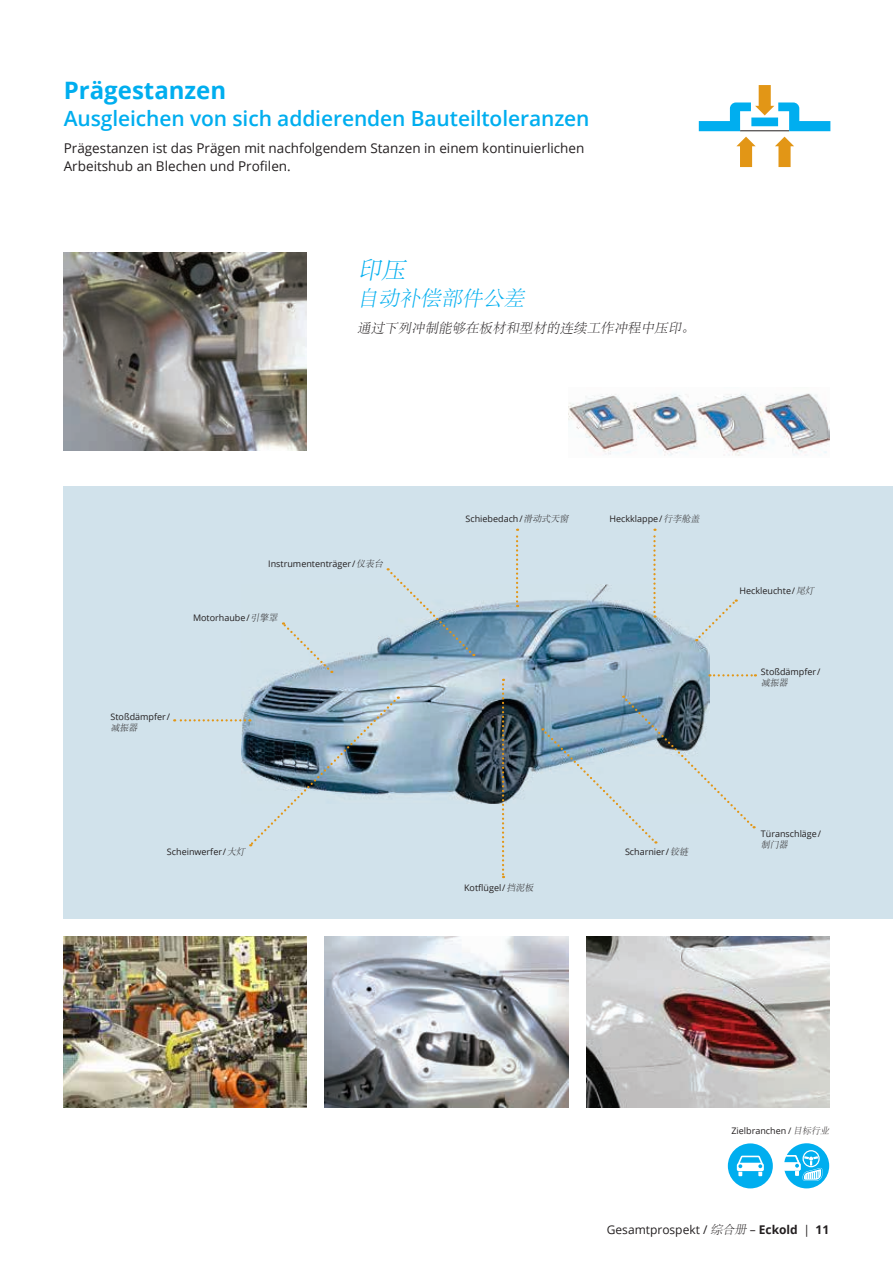
<style>
.page{position:relative;width:893px;height:1263px;background:#fff}
.page>*{position:absolute;margin:0;border:0;box-sizing:border-box;transform-origin:0 0}
.t1{font:700 24px "Open Sans";color:#00aeef}
.t2{font:italic 300 24px "Adobe Song Std";color:#00aeef}
.t3{font:600 21px "Open Sans";letter-spacing:-.005em;color:#00aeef}
.t4{font:italic 300 21px "Adobe Song Std";color:#00aeef}
.t5{font:13.5px/18px "Open Sans";color:#231f20}
.t6{font:italic 300 13.5px "Adobe Song Std";color:#231f20}
.t7{font:12px "Open Sans";color:#231f20}
.t8{font:9px "Open Sans";color:#231f20}
.t9{font:italic 300 9px "Adobe Song Std";color:#231f20}
.s1{font-family:"Adobe Song Std";font-weight:300;font-style:italic}
.s2{font-weight:700}
</style>
<div class="page">
<div style="left:64px;top:486px;width:829px;height:432px;background:#d1e2eb"></div>
<img style="left:64px;top:252px;width:243px;height:198px">
<img style="left:253px;top:584px;width:456px;height:219px">
<img style="left:586px;top:936px;width:243px;height:171px">
<img style="left:64px;top:936px;width:243px;height:171px">
<img style="left:325px;top:936px;width:243px;height:171px">
<img style="left:568px;top:393px;width:261px;height:63px">
<svg style="left:709px;top:674px;width:47px;height:2px"></svg>
<svg style="left:775px;top:137px;width:19px;height:30px"></svg>
<svg style="left:699px;top:85px;width:131px;height:46px"></svg>
<svg style="left:736px;top:137px;width:20px;height:30px"></svg>
<svg style="left:784px;top:1143px;width:45px;height:45px"></svg>
<div style="left:728px;top:1143px;width:45px;height:45px;background:#00aeef;border-radius:50%"></div>
<svg style="left:737px;top:1155px;width:27px;height:21px"></svg>
<svg style="left:281px;top:622px;width:51px;height:51px"></svg>
<svg style="left:386px;top:568px;width:88px;height:88px"></svg>
<svg style="left:516px;top:529px;width:2px;height:78px"></svg>
<svg style="left:653px;top:529px;width:3px;height:89px"></svg>
<svg style="left:696px;top:599px;width:41px;height:42px"></svg>
<svg style="left:174px;top:696px;width:225px;height:151px"></svg>
<svg style="left:502px;top:679px;width:2px;height:199px"></svg>
<svg style="left:542px;top:696px;width:213px;height:148px"></svg>
<h1 class="t1" style="left:64px;top:74px;width:164px">Prägestanzen</h1>
<h2 class="t3" style="left:64px;top:104px;width:527px">Ausgleichen von sich addierenden Bauteiltoleranzen</h2>
<h3 class="t5" style="left:64px;top:139px;width:522px">Prägestanzen ist das Prägen mit nachfolgendem Stanzen in einem kontinuierlichen<br>Arbeitshub an Blechen und Profilen.</h3>
<h1 class="t2" style="left:357px;top:258px;width:54px">印压</h1>
<h2 class="t4" style="left:357px;top:287px;width:173px">自动补偿部件公差</h2>
<h3 class="t6" style="left:357px;top:321px;width:342px">通过下列冲制能够在板材和型材的连续工作冲程中压印。</h3>
<p class="t8" style="left:268px;top:558px;width:118px">Instrumententräger / <span class="s1">仪表台</span></p>
<p class="t8" style="left:193px;top:612px;width:88px">Motorhaube / <span class="s1">引擎罩</span></p>
<p class="t8" style="left:111px;top:711px;width:61px">Stoßdämpfer /</p>
<p class="t9" style="left:111px;top:723px;width:30px">减振器</p>
<p class="t8" style="left:167px;top:846px;width:82px">Scheinwerfer / <span class="s1">大灯</span></p>
<p class="t8" style="left:466px;top:513px;width:106px">Schiebedach / <span class="s1">滑动式天窗</span></p>
<p class="t8" style="left:610px;top:513px;width:93px">Heckklappe / <span class="s1">行李舱盖</span></p>
<p class="t8" style="left:739px;top:585px;width:78px">Heckleuchte / <span class="s1">尾灯</span></p>
<p class="t8" style="left:761px;top:666px;width:61px">Stoßdämpfer /</p>
<p class="t9" style="left:761px;top:678px;width:30px">减振器</p>
<p class="t8" style="left:464px;top:882px;width:73px">Kotflügel / <span class="s1">挡泥板</span></p>
<p class="t8" style="left:625px;top:846px;width:66px">Scharnier / <span class="s1">铰链</span></p>
<p class="t8" style="left:761px;top:828px;width:62px">Türanschläge /</p>
<p class="t9" style="left:761px;top:840px;width:30px">制门器</p>
<p class="t8" style="left:731px;top:1125px;width:101px">Zielbranchen / <span class="s1">目标行业</span></p>
<h3 class="t7" style="left:607px;top:1221px;width:224px">Gesamtprospekt / <span class="s1">综合册</span>– <span class="s2">Eckold</span> | <span class="s2">11</span></h3>
</div>
